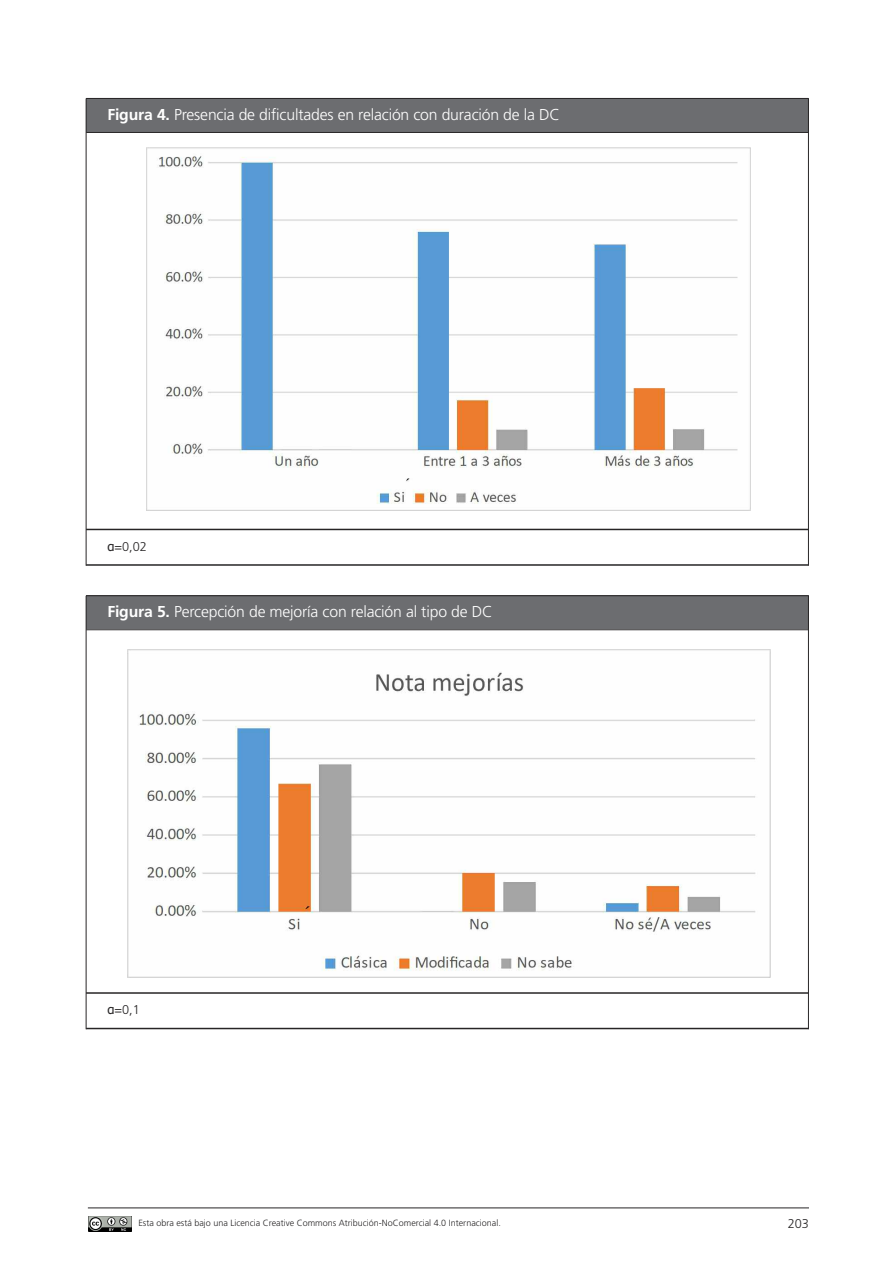
<style>
.page{position:relative;width:893px;height:1263px;background:#fff}
.page>*{position:absolute;margin:0;border:0;box-sizing:border-box;transform-origin:0 0}
.t1{font:300 15.75px "Frutiger";letter-spacing:-.01em;color:#fff}
.t2{font:300 12.75px "Frutiger";color:#272526}
.t3{font:300 9px "Frutiger";color:#272526}
.s1{font-weight:700}
.s2{font-family:"Tahoma";font-weight:400}
</style>
<div class="page">
<hr style="left:88px;top:1207px;width:721px;height:1px;background:#272526">
<div style="left:88px;top:1216px;width:49px;height:19px;background:linear-gradient(to right,#fff,#fff)"></div>
<img style="left:88px;top:1216px;width:43px;height:15px">
<div style="left:86px;top:98px;width:722px;height:34px;background:#6c6d70"></div>
<img style="left:146px;top:148px;width:604px;height:362px">
<hr style="left:86px;top:98px;width:1px;height:468px;background:#272526">
<hr style="left:808px;top:98px;width:1px;height:468px;background:#272526">
<hr style="left:86px;top:98px;width:722px;height:1px;background:#272526">
<hr style="left:86px;top:132px;width:722px;height:1px;background:#272526">
<hr style="left:86px;top:529px;width:722px;height:1px;background:#272526">
<hr style="left:86px;top:564px;width:722px;height:2px;background:#272526">
<div style="left:86px;top:596px;width:722px;height:34px;background:#6c6d70"></div>
<img style="left:127px;top:649px;width:643px;height:329px">
<hr style="left:86px;top:596px;width:1px;height:433px;background:#272526">
<hr style="left:808px;top:596px;width:1px;height:433px;background:#272526">
<hr style="left:86px;top:595px;width:722px;height:1px;background:#272526">
<hr style="left:86px;top:629px;width:722px;height:1px;background:#272526">
<hr style="left:86px;top:992px;width:722px;height:2px;background:#272526">
<hr style="left:86px;top:1028px;width:722px;height:1px;background:#272526">
<p class="t1" style="left:107px;top:108px;width:454px"><span class="s1">Figura 4.</span> Presencia de dificultades en relación con duración de la DC</p>
<p class="t2" style="left:107px;top:541px;width:41px"><span class="s2">α</span>=0,02</p>
<p class="t1" style="left:107px;top:605px;width:387px"><span class="s1">Figura 5.</span> Percepción de mejoría con relación al tipo de DC</p>
<p class="t2" style="left:107px;top:1005px;width:34px"><span class="s2">α</span>=0,1</p>
<p class="t3" style="left:138px;top:1219px;width:364px">Esta obra está bajo una Licencia Creative Commons Atribución-NoComercial 4.0 Internacional.</p>
<p class="t2" style="left:788px;top:1218px;width:23px">203</p>
</div>
